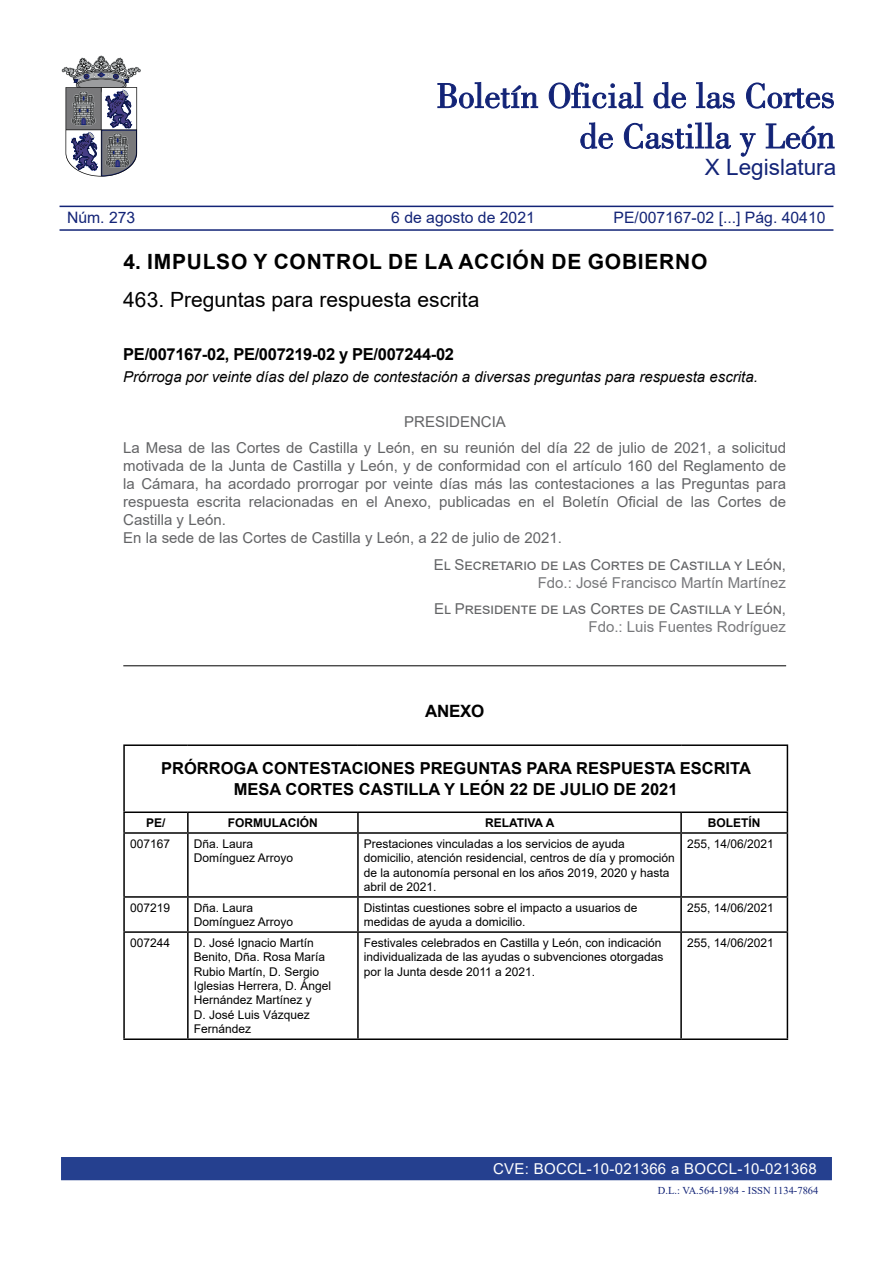
<style>
.page{position:relative;width:893px;height:1263px;background:#fff}
.page>*{position:absolute;margin:0;border:0;box-sizing:border-box;transform-origin:0 0}
.t1{font:22.5px "Arial";color:#132477}
.Apartado1{font:700 21px "Arial";letter-spacing:.035em;color:#000}
.SubApartado1{font:21px "Arial";color:#000}
.TituloEnmienda{font:700 16.95px "Arial";letter-spacing:-.02em;color:#000}
.TextoCuerpo{font:700 16.5px "Arial";color:#000}
.ReferenciaEntrada{font:700 16.5px "Arial";letter-spacing:-.02em;color:#000}
.E_Referencia{font:15.75px "Arial";color:#132477}
.Resolucion{font:15px/18px "Arial";color:#636466;text-align:justify}
.Sumario{font:italic 15px "Arial";color:#000}
.FirmaSecretariaResol{font:15px "Arial";color:#636466}
.FirmaPresidentaResol{font:15px "Arial";color:#636466}
.t2{font:15px "Arial";letter-spacing:.02em;color:#fff}
.FdoSecretariaResoluc{font:15px "Arial";color:#77787b}
.FdoPresidentaResoluc{font:15px "Arial";color:#77787b}
.TituloPresidencia{font:15px "Arial";color:#636466}
.TextoTabla{font:12px/14.4px "Arial";color:#000}
.TextoTabla-2{font:700 12px "Arial";color:#000}
.t3{font:10.5px "Times New Roman";color:#132477}
</style>
<div class="page">
<svg style="left:437px;top:82px;width:101px;height:26px"></svg>
<svg style="left:549px;top:82px;width:94px;height:27px"></svg>
<svg style="left:654px;top:82px;width:32px;height:26px"></svg>
<svg style="left:696px;top:82px;width:39px;height:26px"></svg>
<svg style="left:746px;top:83px;width:88px;height:25px"></svg>
<svg style="left:580px;top:122px;width:33px;height:27px"></svg>
<svg style="left:624px;top:122px;width:107px;height:27px"></svg>
<svg style="left:740px;top:133px;width:15px;height:24px"></svg>
<svg style="left:766px;top:124px;width:68px;height:25px"></svg>
<svg style="left:62px;top:56px;width:78px;height:121px"></svg>
<hr style="left:60px;top:229px;width:773px;height:2px;background:#132477">
<hr style="left:60px;top:206px;width:773px;height:1px;background:#132477">
<div style="left:60px;top:1156px;width:773px;height:25px;background:#25408f"></div>
<div style="left:60px;top:1155px;width:773px;height:27px;border:2px solid #fff"></div>
<hr style="left:123px;top:665px;width:663px;height:1px;background:#000">
<hr style="left:123px;top:744px;width:65px;height:2px;background:#000">
<hr style="left:123px;top:746px;width:2px;height:65px;background:#000">
<hr style="left:188px;top:744px;width:170px;height:2px;background:#000">
<hr style="left:358px;top:744px;width:323px;height:2px;background:#000">
<hr style="left:681px;top:744px;width:107px;height:2px;background:#000">
<hr style="left:787px;top:746px;width:1px;height:65px;background:#000">
<hr style="left:123px;top:811px;width:65px;height:2px;background:#000">
<svg style="left:123px;top:813px;width:2px;height:19px"></svg>
<hr style="left:188px;top:811px;width:170px;height:2px;background:#000">
<svg style="left:187px;top:813px;width:2px;height:19px"></svg>
<hr style="left:358px;top:811px;width:323px;height:2px;background:#000">
<svg style="left:357px;top:813px;width:2px;height:19px"></svg>
<hr style="left:681px;top:811px;width:107px;height:2px;background:#000">
<svg style="left:680px;top:813px;width:2px;height:19px"></svg>
<svg style="left:787px;top:813px;width:1px;height:19px"></svg>
<hr style="left:123px;top:832px;width:65px;height:2px;background:#000">
<hr style="left:123px;top:834px;width:2px;height:62px;background:#000">
<hr style="left:188px;top:832px;width:170px;height:2px;background:#000">
<hr style="left:187px;top:834px;width:2px;height:62px;background:#000">
<hr style="left:358px;top:832px;width:323px;height:2px;background:#000">
<hr style="left:357px;top:834px;width:2px;height:62px;background:#000">
<hr style="left:681px;top:832px;width:107px;height:2px;background:#000">
<hr style="left:680px;top:834px;width:2px;height:62px;background:#000">
<hr style="left:787px;top:834px;width:1px;height:62px;background:#000">
<hr style="left:123px;top:896px;width:65px;height:2px;background:#000">
<hr style="left:123px;top:898px;width:2px;height:33px;background:#000">
<hr style="left:188px;top:896px;width:170px;height:2px;background:#000">
<hr style="left:187px;top:898px;width:2px;height:33px;background:#000">
<hr style="left:358px;top:896px;width:323px;height:2px;background:#000">
<hr style="left:357px;top:898px;width:2px;height:33px;background:#000">
<hr style="left:681px;top:896px;width:107px;height:2px;background:#000">
<hr style="left:680px;top:898px;width:2px;height:33px;background:#000">
<hr style="left:787px;top:898px;width:1px;height:33px;background:#000">
<hr style="left:123px;top:931px;width:65px;height:2px;background:#000">
<hr style="left:123px;top:933px;width:2px;height:105px;background:#000">
<hr style="left:188px;top:931px;width:170px;height:2px;background:#000">
<hr style="left:187px;top:933px;width:2px;height:105px;background:#000">
<hr style="left:358px;top:931px;width:323px;height:2px;background:#000">
<hr style="left:357px;top:933px;width:2px;height:105px;background:#000">
<hr style="left:681px;top:931px;width:107px;height:2px;background:#000">
<hr style="left:680px;top:933px;width:2px;height:105px;background:#000">
<hr style="left:787px;top:933px;width:1px;height:105px;background:#000">
<hr style="left:123px;top:1038px;width:65px;height:2px;background:#000">
<hr style="left:188px;top:1038px;width:170px;height:2px;background:#000">
<hr style="left:358px;top:1038px;width:323px;height:2px;background:#000">
<hr style="left:681px;top:1038px;width:107px;height:2px;background:#000">
<h1 class="t1" style="left:705px;top:152px;width:133px">X Legislatura</h1>
<p class="E_Referencia" style="left:67px;top:207px;width:70px">Núm. 273</p>
<p class="E_Referencia" style="left:391px;top:207px;width:145px">6 de agosto de 2021</p>
<p class="E_Referencia" style="left:614px;top:207px;width:213px">PE/007167-02 [...] Pág. 40410</p>
<p class="Apartado1" style="left:124px;top:246px;width:585px">4. IMPULSO Y CONTROL DE LA ACCIÓN DE GOBIERNO</p>
<p class="SubApartado1" style="left:123px;top:285px;width:358px">463. Preguntas para respuesta escrita</p>
<p class="ReferenciaEntrada" style="left:123px;top:343px;width:332px">PE/007167-02, PE/007219-02 y PE/007244-02</p>
<p class="Sumario" style="left:123px;top:367px;width:636px">Prórroga por veinte días del plazo de contestación a diversas preguntas para respuesta escrita.</p>
<p class="TituloPresidencia" style="left:404px;top:411px;width:103px">PRESIDENCIA</p>
<p class="Resolucion" style="left:123px;top:439px;width:664px">La Mesa de las Cortes de Castilla y León, en su reunión del día 22 de julio de 2021, a solicitud motivada de la Junta de Castilla y León, y de conformidad con el artículo 160 del Reglamento de la Cámara, ha acordado prorrogar por veinte días más las contestaciones a las Preguntas para respuesta escrita relacionadas en el Anexo, publicadas en el Boletín Oficial de las Cortes de Castilla y León.</p>
<p class="Resolucion" style="left:123px;top:529px;width:440px">En la sede de las Cortes de Castilla y León, a 22 de julio de 2021.</p>
<p class="FirmaSecretariaResol" style="left:434px;top:554px;width:354px">El Secretario de las Cortes de Castilla y León,</p>
<p class="FdoSecretariaResoluc" style="left:538px;top:572px;width:250px">Fdo.: José Francisco Martín Martínez</p>
<p class="FirmaPresidentaResol" style="left:434px;top:599px;width:353px">El Presidente de las Cortes de Castilla y León,</p>
<p class="FdoPresidentaResoluc" style="left:588px;top:617px;width:199px">Fdo.: Luis Fuentes Rodríguez</p>
<p class="TituloEnmienda" style="left:425px;top:699px;width:60px">ANEXO</p>
<p class="TextoCuerpo" style="left:161px;top:757px;width:591px">PRÓRROGA CONTESTACIONES PREGUNTAS PARA RESPUESTA ESCRITA</p>
<p class="TextoCuerpo" style="left:234px;top:778px;width:445px">MESA CORTES CASTILLA Y LEÓN 22 DE JULIO DE 2021</p>
<p class="TextoTabla-2" style="left:146px;top:814px;width:21px">PE/</p>
<p class="TextoTabla-2" style="left:228px;top:814px;width:91px">FORMULACIÓN</p>
<p class="TextoTabla-2" style="left:485px;top:814px;width:71px">RELATIVA A</p>
<p class="TextoTabla-2" style="left:708px;top:814px;width:54px">BOLETÍN</p>
<p class="TextoTabla" style="left:130px;top:836px;width:42px">007167</p>
<p class="TextoTabla" style="left:194px;top:836px;width:101px">Dña. Laura<br>Domínguez Arroyo</p>
<p class="TextoTabla" style="left:364px;top:836px;width:312px">Prestaciones vinculadas a los servicios de ayuda domicilio, atención residencial, centros de día y promoción de la autonomía personal en los años 2019, 2020 y hasta abril de 2021.</p>
<p class="TextoTabla" style="left:687px;top:836px;width:88px">255, 14/06/2021</p>
<p class="TextoTabla" style="left:130px;top:900px;width:42px">007219</p>
<p class="TextoTabla" style="left:194px;top:900px;width:101px">Dña. Laura<br>Domínguez Arroyo</p>
<p class="TextoTabla" style="left:364px;top:900px;width:275px">Distintas cuestiones sobre el impacto a usuarios de medidas de ayuda a domicilio.</p>
<p class="TextoTabla" style="left:687px;top:900px;width:88px">255, 14/06/2021</p>
<p class="TextoTabla" style="left:130px;top:935px;width:42px">007244</p>
<p class="TextoTabla" style="left:194px;top:935px;width:139px">D. José Ignacio Martín<br>Benito, Dña. Rosa María<br>Rubio Martín, D. Sergio<br>Iglesias Herrera, D. Ángel<br>Hernández Martínez y<br>D. José Luis Vázquez<br>Fernández</p>
<p class="TextoTabla" style="left:364px;top:935px;width:301px">Festivales celebrados en Castilla y León, con indicación individualizada de las ayudas o subvenciones otorgadas por la Junta desde 2011 a 2021.</p>
<p class="TextoTabla" style="left:687px;top:935px;width:88px">255, 14/06/2021</p>
<p class="t2" style="left:493px;top:1158px;width:325px">CVE: BOCCL-10-021366 a BOCCL-10-021368</p>
<p class="t3" style="left:658px;top:1183px;width:162px">D.L.: VA.564-1984 - ISSN 1134-7864</p>
</div>
